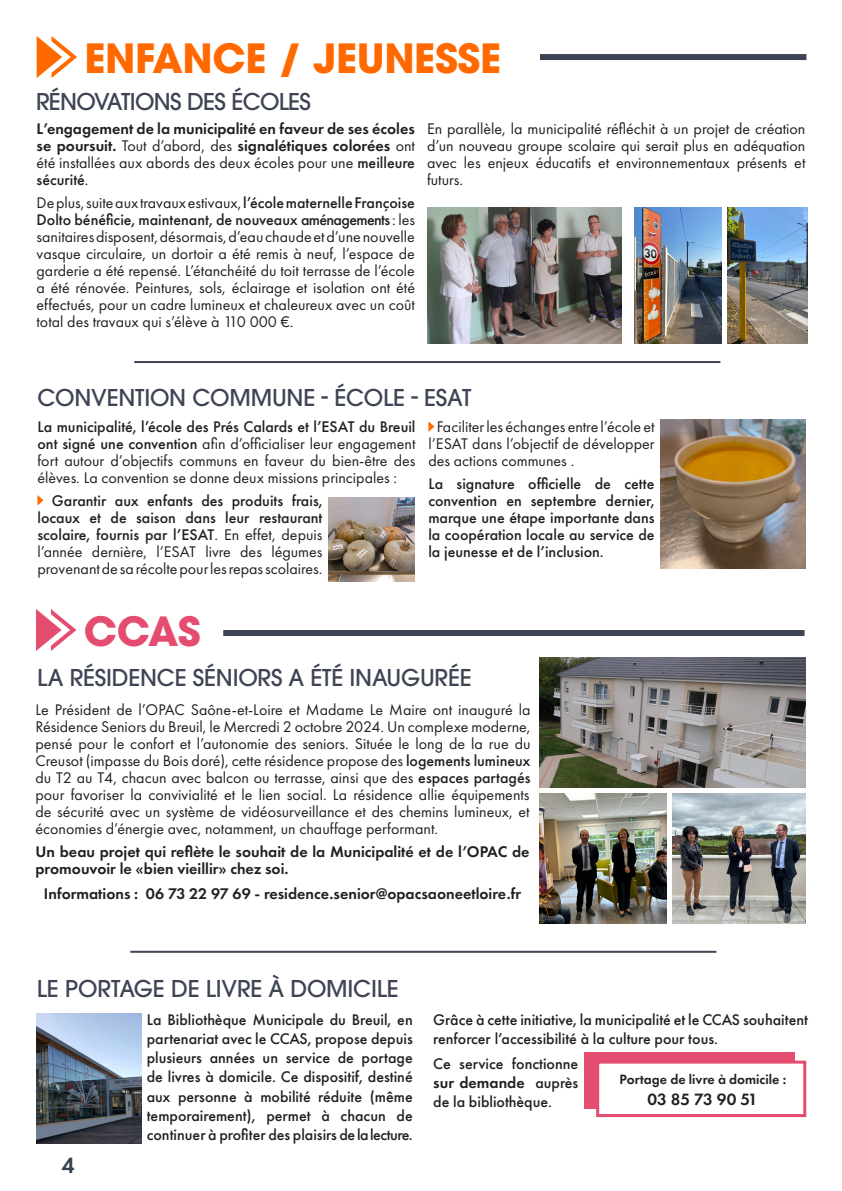
<style>
.page{position:relative;width:842px;height:1191px;background:#fff}
.page>*{position:absolute;margin:0;border:0;box-sizing:border-box;transform-origin:0 0}
.t1{font:700 40px "ITC Avant Garde Pro";letter-spacing:-.01em;color:#ff6900}
.t2{font:700 40px "ITC Avant Garde Pro";color:#e44d6f}
.t3{font:500 23px "ITC Avant Garde Pro";letter-spacing:-.01em;color:#3e4454}
.t4{font:500 23px "ITC Avant Garde Pro";letter-spacing:-.03em;color:#3e4454}
.t5{font:600 23px "Futura PT";color:#384151}
.t6{font:600 17px "Futura PT";color:#231f20}
.t7{font:16px/17px "Futura PT";color:#231f20;text-align:justify}
.t8{font:500 16px/19.2px "Futura PT";color:#231f20;text-align:justify}
.t9{font:600 16px/17px "Futura PT";color:#231f20}
.t10{font:600 14px "Futura PT";color:#231f20}
.s1{font-weight:400}
.s2{font-weight:500}
.s3{font-weight:600}
</style>
<div class="page">
<svg style="left:37px;top:36px;width:40px;height:42px"></svg>
<div style="left:540px;top:54px;width:266px;height:6px;background:#3e4454"></div>
<hr style="left:134px;top:361px;width:586px;height:2px;background:#3e4454">
<img style="left:539px;top:657px;width:266px;height:130px">
<img style="left:539px;top:794px;width:127px;height:130px">
<img style="left:672px;top:794px;width:133px;height:130px">
<img style="left:635px;top:207px;width:86px;height:136px">
<img style="left:728px;top:207px;width:79px;height:136px">
<img style="left:428px;top:207px;width:194px;height:136px">
<svg style="left:36px;top:609px;width:40px;height:42px"></svg>
<div style="left:223px;top:630px;width:581px;height:6px;background:#3e4454"></div>
<div style="left:584px;top:1052px;width:210px;height:56px;background:#e44d6f"></div>
<div style="left:596px;top:1060px;width:210px;height:57px;background:#fff;border:3px solid #e44d6f"></div>
<img style="left:37px;top:1013px;width:104px;height:130px">
<hr style="left:130px;top:950px;width:586px;height:2px;background:#3e4454">
<svg style="left:37px;top:495px;width:6px;height:10px"></svg>
<svg style="left:428px;top:421px;width:6px;height:11px"></svg>
<img style="left:329px;top:498px;width:86px;height:83px">
<img style="left:661px;top:420px;width:144px;height:149px">
<p class="t1" style="left:85px;top:32px;width:418px">ENFANCE / JEUNESSE</p>
<p class="t4" style="left:36px;top:87px;width:277px">RÉNOVATIONS DES ÉCOLES</p>
<p class="t9" style="left:37px;top:120px;width:380px;text-align:justify">L’engagement de la municipalité en faveur de ses écoles se poursuit. <span class="s1">Tout d’abord, des</span> signalétiques colorées <span class="s1">ont été installées aux abords des deux écoles pour une</span> <span class="s2">meilleure sécurité</span><span class="s1">.</span></p>
<p class="t7" style="left:37px;top:194px;width:380px">De plus, suite aux travaux estivaux, <span class="s2">l’école maternelle Françoise Dolto bénéficie, maintenant, de nouveaux aménagements</span> : les sanitaires disposent, désormais, d’eau chaude et d’une nouvelle vasque circulaire, un dortoir a été remis à neuf, l’espace de garderie a été repensé. L’étanchéité du toit terrasse de l’école a été rénovée. Peintures, sols, éclairage et isolation ont été effectués, pour un cadre lumineux et chaleureux avec un coût total des travaux qui s’élève à 110 000 €.</p>
<p class="t7" style="left:427px;top:120px;width:380px">En parallèle, la municipalité réfléchit à un projet de création d’un nouveau groupe scolaire qui serait plus en adéquation avec les enjeux éducatifs et environnementaux présents et futurs.</p>
<p class="t3" style="left:37px;top:382px;width:435px">CONVENTION COMMUNE - ÉCOLE - ESAT</p>
<p class="t7" style="left:37px;top:418px;width:380px"><span class="s2">La municipalité, l’école des Prés Calards et l’ESAT du Breuil ont signé une convention</span> afin d’officialiser leur engagement fort autour d’objectifs communs en faveur du bien-être des élèves. La convention se donne deux missions principales :</p>
<p class="t8" style="left:37px;top:492px;width:287px;line-height:17px;text-indent:14px">Garantir aux enfants des produits frais, locaux et de saison dans leur restaurant scolaire, fournis par l’ESAT<span class="s1">. En effet, depuis l’année dernière, l’ESAT livre des légumes provenant de sa récolte pour les repas scolaires.</span></p>
<p class="t7" style="left:428px;top:418px;width:228px;text-indent:8px">Faciliter les échanges entre l’école et l’ESAT dans l’objectif de développer des actions communes .</p>
<p class="t8" style="left:428px;top:475px;width:228px;line-height:17px">La signature officielle de cette convention en septembre dernier, marque une étape importante dans la coopération locale au service de la jeunesse et de l’inclusion.</p>
<p class="t2" style="left:84px;top:604px;width:119px">CCAS</p>
<p class="t3" style="left:37px;top:663px;width:436px">LA RÉSIDENCE SÉNIORS A ÉTÉ INAUGURÉE</p>
<p class="t7" style="left:36px;top:701px;width:497px">Le Président de l’OPAC Saône-et-Loire et Madame Le Maire ont inauguré la Résidence Seniors du Breuil, le Mercredi 2 octobre 2024. Un complexe moderne, pensé pour le confort et l’autonomie des seniors. Située le long de la rue du Creusot (impasse du Bois doré), cette résidence propose des <span class="s2">logements lumineux </span>du T2 au T4, chacun avec balcon ou terrasse, ainsi que des <span class="s2">espaces partagés </span>pour favoriser la convivialité et le lien social. La résidence allie équipements de sécurité avec un système de vidéosurveillance et des chemins lumineux, et économies d’énergie avec, notamment, un chauffage performant.</p>
<p class="t9" style="left:36px;top:842px;width:495px">Un beau projet qui reflète le souhait de la Municipalité et de l’OPAC de promouvoir le «bien vieillir» chez soi.</p>
<p class="t9" style="left:44px;top:884px;width:479px">Informations : 06 73 22 97 69 - residence.senior@opacsaoneetloire.fr</p>
<p class="t3" style="left:37px;top:974px;width:363px">LE PORTAGE DE LIVRE À DOMICILE</p>
<p class="t8" style="left:147px;top:1009px;width:268px">La Bibliothèque Municipale du Breuil, en partenariat avec le CCAS, propose depuis plusieurs années un service de portage de livres à domicile. Ce dispositif, destiné aux personne à mobilité réduite (même temporairement), permet à chacun de continuer à profiter des plaisirs de la lecture.</p>
<p class="t8" style="left:433px;top:1009px;width:376px">Grâce à cette initiative, la municipalité et le CCAS souhaitent renforcer l’accessibilité à la culture pour tous.</p>
<p class="t8" style="left:433px;top:1054px;width:147px">Ce service fonctionne <span class="s3">sur demande</span> auprès de la bibliothèque.</p>
<p class="t10" style="left:619px;top:1070px;width:168px">Portage de livre à domicile :</p>
<p class="t6" style="left:648px;top:1088px;width:112px">03 85 73 90 51</p>
<h2 class="t5" style="left:61px;top:1150px;width:15px">4</h2>
</div>
